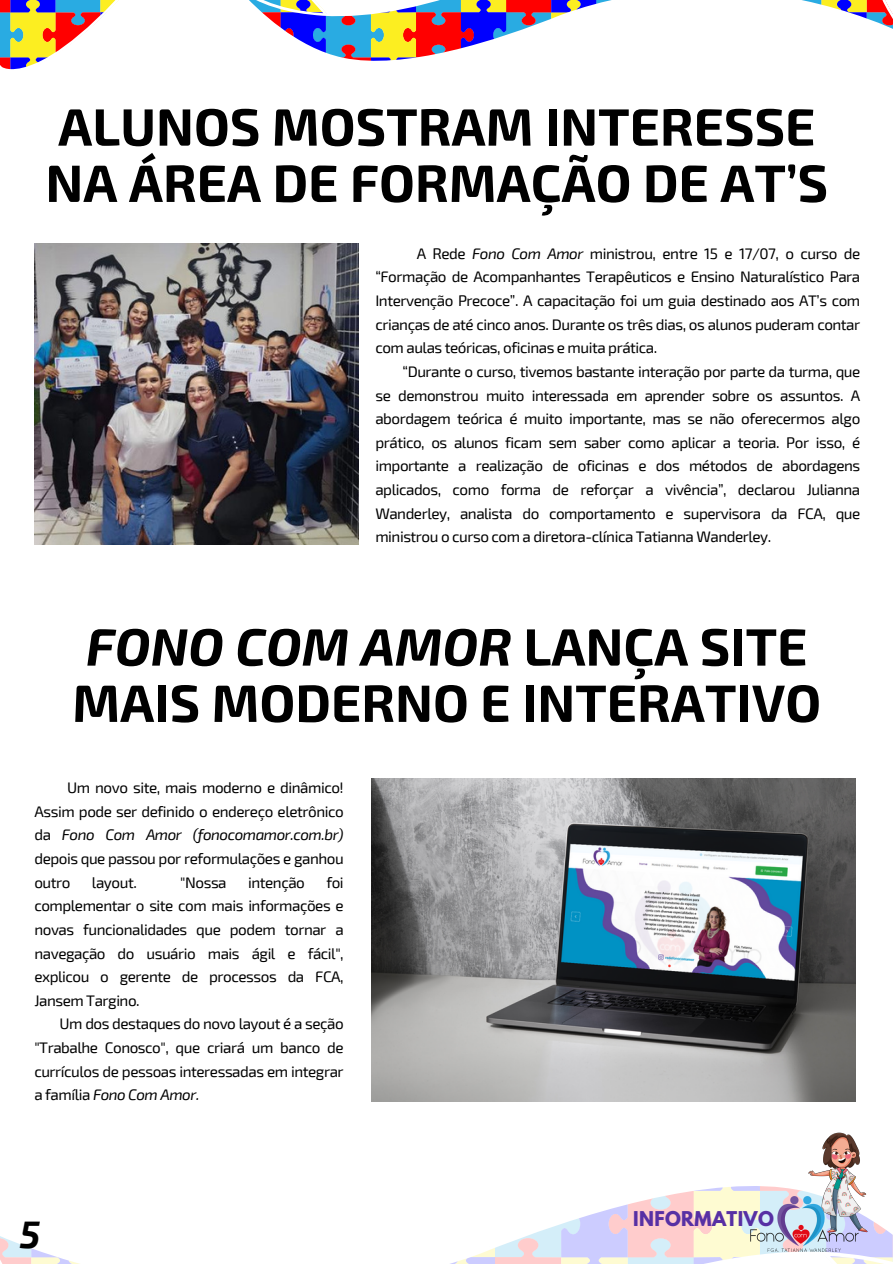
<style>
.page{position:relative;width:893px;height:1264px;background:#fff}
.page>*{position:absolute;margin:0;border:0;box-sizing:border-box;transform-origin:0 0}
.t1{font:700 52.5px "Exo 2";color:#000}
.t2{font:italic 700 52.5px "Exo 2";color:#000}
.t3{font:italic 700 37.5px "Exo 2";color:#000}
.t4{font:700 18px "League Spartan";letter-spacing:.02em;color:#5730a4}
.t5{font:15.3px/23.7px "Exo 2";letter-spacing:-.03em;color:#000;text-align:justify}
.s1{font-style:italic}
.s2{font-style:normal}
</style>
<div class="page">
<svg style="left:0;top:1186px;width:892px;height:77px"></svg>
<img style="left:808px;top:1132px;width:84px;height:102px">
<img style="left:745px;top:1182px;width:118px;height:81px">
<svg style="left:0;top:0;width:892px;height:70px"></svg>
<img style="left:34px;top:244px;width:324px;height:300px">
<img style="left:371px;top:778px;width:484px;height:323px">
<p class="t1" style="left:58px;top:93px;width:758px">ALUNOS MOSTRAM INTERESSE</p>
<p class="t1" style="left:45px;top:149px;width:784px">NA ÁREA DE FORMAÇÃO DE AT’S</p>
<p class="t5" style="left:375px;top:241px;width:486px;text-indent:41px">A Rede <span class="s1">Fono Com Amor</span> ministrou, entre 15 e 17/07, o curso de “Formação de Acompanhantes Terapêuticos e Ensino Naturalístico Para Intervenção Precoce”. A capacitação foi um guia destinado aos AT’s com crianças de até cinco anos. Durante os três dias, os alunos puderam contar com aulas teóricas, oficinas e muita prática.</p>
<p class="t5" style="left:375px;top:359px;width:486px;text-indent:27px">“Durante o curso, tivemos bastante interação por parte da turma, que se demonstrou muito interessada em aprender sobre os assuntos. A abordagem teórica é muito importante, mas se não oferecermos algo prático, os alunos ficam sem saber como aplicar a teoria. Por isso, é importante a realização de oficinas e dos métodos de abordagens aplicados, como forma de reforçar a vivência”, declarou Julianna Wanderley, analista do comportamento e supervisora da FCA, que ministrou o curso com a diretora-clínica Tatianna Wanderley.</p>
<p class="t2" style="left:86px;top:612px;width:722px">FONO COM AMOR <span class="s2">LANÇA SITE</span></p>
<p class="t1" style="left:72px;top:669px;width:750px">MAIS MODERNO E INTERATIVO</p>
<p class="t5" style="left:34px;top:775px;width:311px;text-indent:33px">Um novo site, mais moderno e dinâmico!<br>Assim pode ser definido o endereço eletrônico da <span class="s1">Fono Com Amor (fonocomamor.com.br) </span>depois que passou por reformulações e ganhou outro</p>
<p class="t5" style="left:34px;top:869px;width:311px;text-indent:292px">foi complementar o site com mais informações e novas funcionalidades que podem tornar a navegação do usuário mais ágil e fácil", explicou o gerente de processos da FCA, Jansem Targino.</p>
<p class="t5" style="left:34px;top:1011px;width:311px;text-indent:25px">Um dos destaques do novo layout é a seção "Trabalhe Conosco", que criará um banco de currículos de pessoas interessadas em integrar a família <span class="s1">Fono Com Amor.</span></p>
<p class="t5" style="left:92px;top:869px;width:46px">layout.</p>
<p class="t5" style="left:180px;top:869px;width:48px">"Nossa</p>
<p class="t5" style="left:248px;top:869px;width:58px">intenção</p>
<p class="t3" style="left:20px;top:1209px;width:22px">5</p>
<p class="t4" style="left:633px;top:1209px;width:142px">INFORMATIVO</p>
</div>
